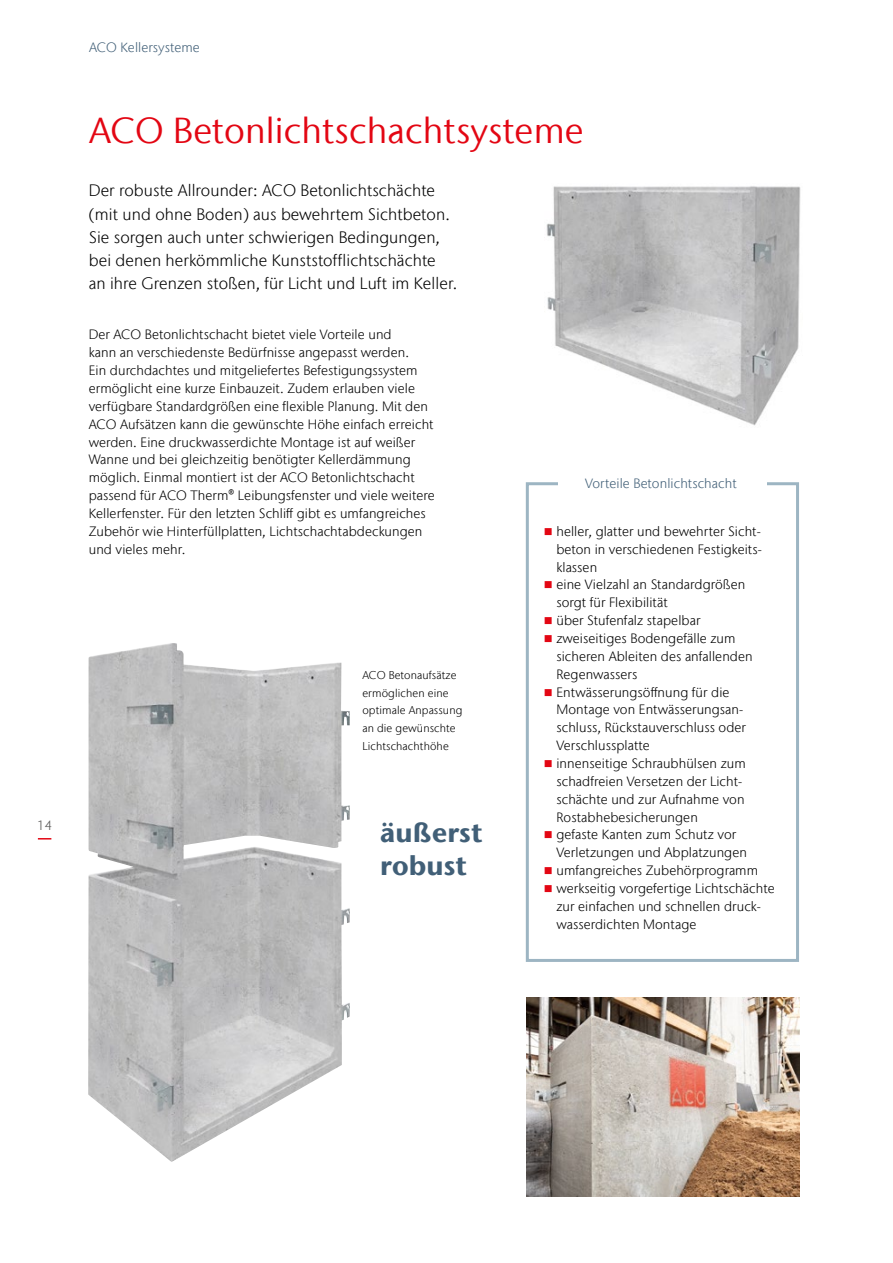
<style>
.page{position:relative;width:893px;height:1263px;background:#fff}
.page>*{position:absolute;margin:0;border:0;box-sizing:border-box;transform-origin:0 0}
.t1{font:36px "Stone Sans IIITC Com";letter-spacing:.005em;color:#e30613}
.t2{font:700 27px/33px "Stone Sans IIITC Com";letter-spacing:.005em;color:#415f77}
.t3{font:300 16.5px/23.1px "Stone Sans IIITC Com";letter-spacing:.005em;color:#000}
.t4{font:300 13.5px/17.9px "Stone Sans IIITC Com";letter-spacing:.005em;color:#000}
.t5{font:300 13.5px "Stone Sans IIITC Com";letter-spacing:.005em;color:#415f77}
.t6{font:300 13.5px "Stone Sans IIITC Com";color:#575756}
.t7{font:300 11.25px/17.9px "Stone Sans IIITC Com";letter-spacing:.01em;color:#000}
.s1{font-weight:400}
.s2{color:#e30613}
</style>
<div class="page">
<img style="left:88px;top:643px;width:262px;height:519px">
<img style="left:526px;top:998px;width:273px;height:199px">
<img style="left:546px;top:186px;width:255px;height:240px">
<div style="left:526px;top:482px;width:273px;height:480px;border:3px solid #9db5c3"></div>
<div style="left:558px;top:464px;width:209px;height:36px;background:#fff"></div>
<svg style="left:38px;top:838px;width:13px;height:1px"></svg>
<p class="t6" style="left:37px;top:816px;width:16px">14</p>
<p class="t5" style="left:89px;top:38px;width:112px">ACO Kellersysteme</p>
<h1 class="t1" style="left:89px;top:108px;width:496px">ACO Betonlichtschachtsysteme</h1>
<p class="t3" style="left:89px;top:179px;width:370px">Der robuste Allrounder: ACO Betonlichtschächte (mit und ohne Boden) aus bewehrtem Sichtbeton.<br>Sie sorgen auch unter schwierigen Bedingungen, bei denen herkömmliche Kunststofflichtschächte<br>an ihre Grenzen stoßen, für Licht und Luft im Keller.</p>
<p class="t4" style="left:89px;top:326px;width:348px">Der ACO Betonlichtschacht bietet viele Vorteile und<br>kann an verschiedenste Bedürfnisse angepasst werden.<br>Ein durchdachtes und mitgeliefertes Befestigungssystem ermöglicht eine kurze Einbauzeit. Zudem erlauben viele verfügbare Standardgrößen eine flexible Planung. Mit den ACO Aufsätzen kann die gewünschte Höhe einfach erreicht werden. Eine druckwasserdichte Montage ist auf weißer Wanne und bei gleichzeitig benötigter Kellerdämmung möglich. Einmal montiert ist der ACO Betonlichtschacht passend für ACO Therm<span class="s1">®</span> Leibungsfenster und viele weitere Kellerfenster. Für den letzten Schliff gibt es umfangreiches Zubehör wie Hinterfüllplatten, Lichtschachtabdeckungen und vieles mehr.</p>
<p class="t7" style="left:362px;top:666px;width:102px">ACO Betonaufsätze ermöglichen eine optimale Anpassung an die gewünschte<br>Lichtschachthöhe</p>
<h2 class="t2" style="left:380px;top:815px;width:104px">äußerst robust</h2>
<p class="t5" style="left:585px;top:475px;width:153px">Vorteile Betonlichtschacht</p>
<p class="t4" style="left:556px;top:522px;width:207px;text-align:justify;text-indent:-13px"><span class="s2">■</span> heller, glatter und bewehrter Sicht&shy;beton in verschiedenen Festigkeits&shy;klassen</p>
<p class="t4" style="left:556px;top:576px;width:190px;text-indent:-13px"><span class="s2">■</span> eine Vielzahl an Standardgrößen sorgt für Flexibilität</p>
<p class="t4" style="left:544px;top:611px;width:158px"><span class="s2">■</span> über Stufenfalz stapelbar</p>
<p class="t4" style="left:556px;top:629px;width:198px;text-indent:-13px"><span class="s2">■</span> zweiseitiges Bodengefälle zum sicheren Ableiten des anfallenden<br>Regenwassers</p>
<p class="t4" style="left:556px;top:683px;width:191px;text-indent:-13px"><span class="s2">■</span> Entwässerungsöffnung für die<br>Montage von Entwässerungsan&shy;schluss, Rückstauverschluss oder<br>Verschlussplatte</p>
<p class="t4" style="left:556px;top:754px;width:191px;text-indent:-13px"><span class="s2">■</span> innenseitige Schraubhülsen zum schadfreien Versetzen der Licht&shy;schächte und zur Aufnahme von<br>Rostabhebesicherungen</p>
<p class="t4" style="left:556px;top:826px;width:192px;text-indent:-13px"><span class="s2">■</span> gefaste Kanten zum Schutz vor<br>Verletzungen und Abplatzungen</p>
<p class="t4" style="left:544px;top:861px;width:216px"><span class="s2">■</span> umfangreiches Zubehörprogramm</p>
<p class="t4" style="left:556px;top:879px;width:220px;text-indent:-13px"><span class="s2">■</span> werkseitig vorgefertige Lichtschächte zur einfachen und schnellen druck&shy;wasserdichten Montage</p>
</div>
